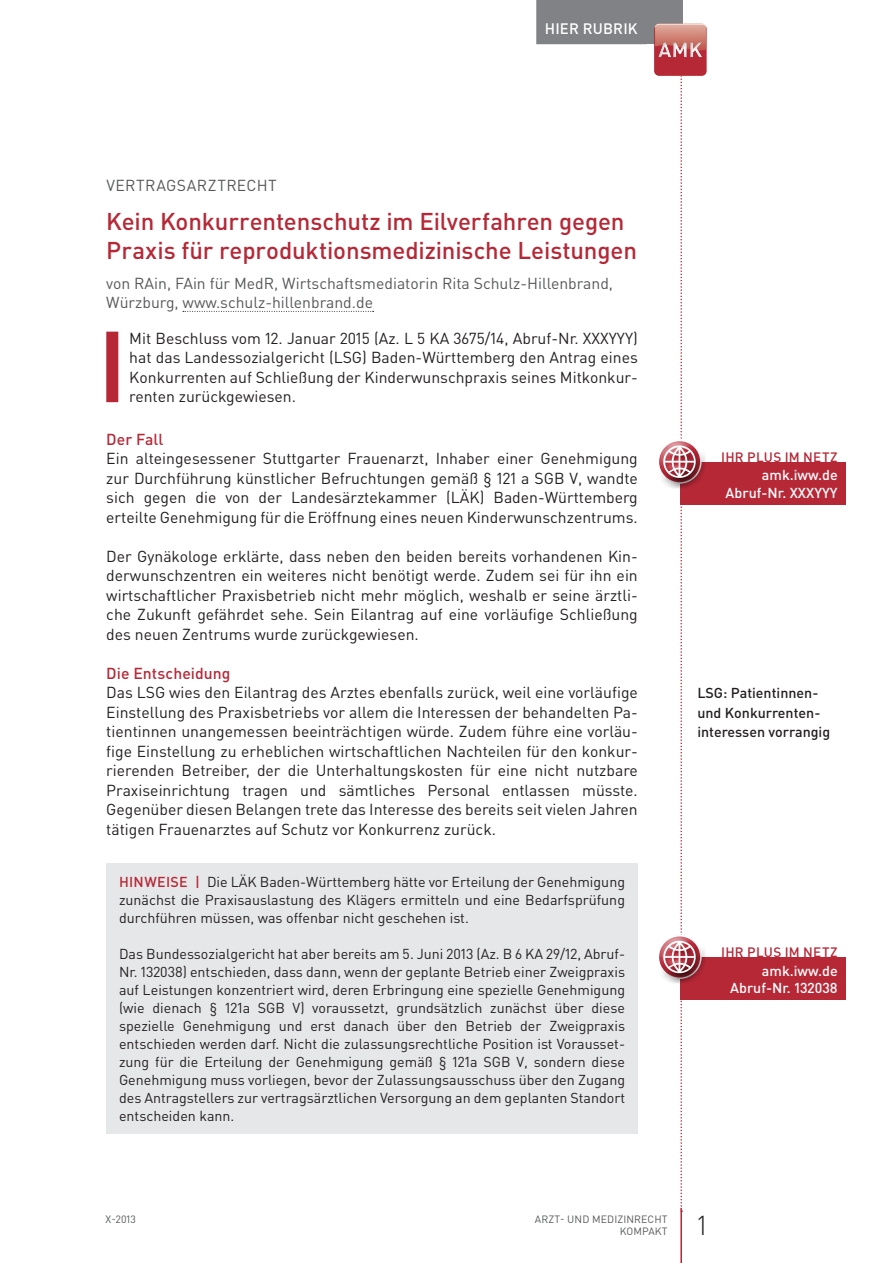
<style>
.page{position:relative;width:893px;height:1263px;background:#fff}
.page>*{position:absolute;margin:0;border:0;box-sizing:border-box;transform-origin:0 0}
.Seitenzahl{font:300 27px "DIN Pro";color:#231f20}
.h0__Titel{font:500 24px/28.5px "DIN Pro";letter-spacing:-.005em;color:#b72837}
.g0__Grundtext{font:15.75px/19.5px "DIN Pro";color:#231f20;text-align:justify}
.v1__Leitsatz{font:15.75px/19.5px "DIN Pro";color:#231f20;text-align:justify}
.a0__Autor{font:15.75px/19.5px "DIN Pro";color:#57585a}
.z1__Zwischentitel-2{font:500 15.75px "DIN Pro";letter-spacing:.005em;color:#b72837}
.d0__Dachzeile{font:15.75px "DIN Pro";letter-spacing:.025em;color:#57585a}
.Dachzeile{font:500 15px "DIN Pro";letter-spacing:.015em;color:#fff}
.kg0__Kasten__Grundte{font:14.25px/18px "DIN Pro";color:#231f20;text-align:justify}
.t1{font:500 14.25px/19.5px "DIN Pro";color:#231f20}
.t2{font:500 14.25px/17.2px "DIN Pro";color:#fff;text-align:right}
.t3{font:500 13.5px "DIN Pro";letter-spacing:.02em;color:#b72837}
.Kolumnentitel{font:10.5px/12.8px "DIN Pro";letter-spacing:.01em;color:#57585a;text-align:right}
.s1{font-weight:500;color:#b72837}
</style>
<div class="page">
<div style="left:638px;top:0;width:44px;height:44px;background:#808285"></div>
<hr style="left:680px;top:1208px;width:2px;height:55px;background:#b72837">
<div style="left:536px;top:0;width:110px;height:44px;background:#808285"></div>
<img style="left:654px;top:24px;width:53px;height:52px">
<div style="left:655px;top:41px;width:48px;height:17px;background:#231f20;opacity:.3"></div>
<svg style="left:183px;top:311px;width:191px;height:1px"></svg>
<div style="left:106px;top:332px;width:12px;height:70px;background:#b72837"></div>
<div style="left:106px;top:863px;width:532px;height:270px;background:#e6e7e9"></div>
<div style="left:680px;top:462px;width:166px;height:43px;background:#b72837"></div>
<div style="left:657px;top:447px;width:50px;height:42px;background:#231f20;opacity:.75"></div>
<div style="left:680px;top:957px;width:166px;height:43px;background:#b72837"></div>
<div style="left:657px;top:942px;width:50px;height:42px;background:#231f20;opacity:.75"></div>
<svg style="left:658px;top:0;width:44px;height:1212px"></svg>
<p class="Dachzeile" style="left:545px;top:18px;width:94px">hier Rubrik</p>
<p class="d0__Dachzeile" style="left:106px;top:175px;width:172px">VERTRAGSARZTRECHT</p>
<p class="h0__Titel" style="left:106px;top:206px;width:532px">Kein Konkurrentenschutz im Eilverfahren gegen<br>Praxis für reproduktionsmedizinische Leistungen</p>
<p class="a0__Autor" style="left:106px;top:273px;width:508px">von RAin, FAin für MedR, Wirtschaftsmediatorin Rita Schulz-Hillenbrand,<br>Würzburg, www.schulz-hillenbrand.de</p>
<p class="v1__Leitsatz" style="left:129px;top:328px;width:510px">Mit Beschluss vom 12. Januar 2015 (Az. L 5 KA 3675/14, Abruf-Nr. XXXYYY) hat das Landessozialgericht (LSG) Baden-Württemberg den Antrag eines Konkurrenten auf Schließung der Kinderwunschpraxis seines Mitkonkur&shy;renten zurückgewiesen.</p>
<p class="z1__Zwischentitel-2" style="left:106px;top:428px;width:59px">Der Fall</p>
<p class="g0__Grundtext" style="left:106px;top:448px;width:533px">Ein alteingesessener Stuttgarter Frauenarzt, Inhaber einer Genehmigung zur Durchführung künstlicher Befruchtungen gemäß § 121 a SGB V, wandte sich gegen die von der Landesärztekammer (LÄK) Baden-Württemberg erteilte Genehmigung für die Eröffnung eines neuen Kinderwunschzentrums.</p>
<p class="g0__Grundtext" style="left:106px;top:546px;width:533px">Der Gynäkologe erklärte, dass neben den beiden bereits vorhandenen Kin&shy;derwunschzentren ein weiteres nicht benötigt werde. Zudem sei für ihn ein wirtschaftlicher Praxisbetrieb nicht mehr möglich, weshalb er seine ärztli&shy;che Zukunft gefährdet sehe. Sein Eilantrag auf eine vorläufige Schließung des neuen Zentrums wurde zurückgewiesen.</p>
<p class="z1__Zwischentitel-2" style="left:106px;top:662px;width:126px">Die Entscheidung</p>
<p class="g0__Grundtext" style="left:106px;top:682px;width:533px">Das LSG wies den Eilantrag des Arztes ebenfalls zurück, weil eine vorläufige Einstellung des Praxisbetriebs vor allem die Interessen der behandelten Pa&shy;tientinnen unangemessen beeinträchtigen würde. Zudem führe eine vorläu&shy;fige Einstellung zu erheblichen wirtschaftlichen Nachteilen für den konkur&shy;rierenden Betreiber, der die Unterhaltungskosten für eine nicht nutzbare Praxiseinrichtung tragen und sämtliches Personal entlassen müsste.<br>Gegenüber diesen Belangen trete das Interesse des bereits seit vielen Jahren tätigen Frauenarztes auf Schutz vor Konkurrenz zurück.</p>
<p class="kg0__Kasten__Grundte" style="left:119px;top:872px;width:507px"><span class="s1">HI NWEISE |</span> Die LÄK Baden-Württemberg hätte vor Erteilung der Genehmigung zunächst die Praxisauslastung des Klägers ermitteln und eine Bedarfsprüfung durchführen müssen, was offenbar nicht geschehen ist.</p>
<p class="kg0__Kasten__Grundte" style="left:119px;top:944px;width:508px">Das Bundessozialgericht hat aber bereits am 5. Juni 2013 (Az. B 6 KA 29/12, Abruf-Nr. 132038) entschieden, dass dann, wenn der geplante Betrieb einer Zweigpraxis auf Leistungen konzentriert wird, deren Erbringung eine spezielle Genehmigung (wie dienach § 121a SGB V) voraussetzt, grundsätzlich zunächst über diese spezielle Genehmigung und erst danach über den Betrieb der Zweigpraxis entschieden werden darf. Nicht die zulassungsrechtliche Position ist Vorausset&shy;zung für die Erteilung der Genehmigung gemäß § 121a SGB V, sondern diese Genehmigung muss vorliegen, bevor der Zulassungsausschuss über den Zugang des Antragstellers zur vertragsärztlichen Versorgung an dem geplanten Standort entscheiden kann.</p>
<p class="t3" style="left:721px;top:448px;width:8px">IHR</p>
<p class="t3" style="left:747px;top:448px;width:92px">PLUS I M NETZ</p>
<p class="t2" style="left:726px;top:466px;width:114px">amk.iww.de<br>Abruf-Nr. XXXYYY</p>
<p class="t1" style="left:697px;top:683px;width:134px">LSG: Patientinnen&shy;und Konkurrenten&shy;interessen vorrangig</p>
<p class="t3" style="left:721px;top:943px;width:8px">IHR</p>
<p class="t3" style="left:747px;top:943px;width:92px">PLUS I M NETZ</p>
<p class="t2" style="left:730px;top:961px;width:109px">amk.iww.de<br>Abruf-Nr. 132038</p>
<p class="Kolumnentitel" style="left:106px;top:1212px;width:32px">X-2013</p>
<p class="Kolumnentitel" style="left:535px;top:1212px;width:134px">ARZT- UND MEDIZINRECHT<br>KOMPAKT</p>
<p class="Seitenzahl" style="left:697px;top:1207px;width:11px">1</p>
</div>
